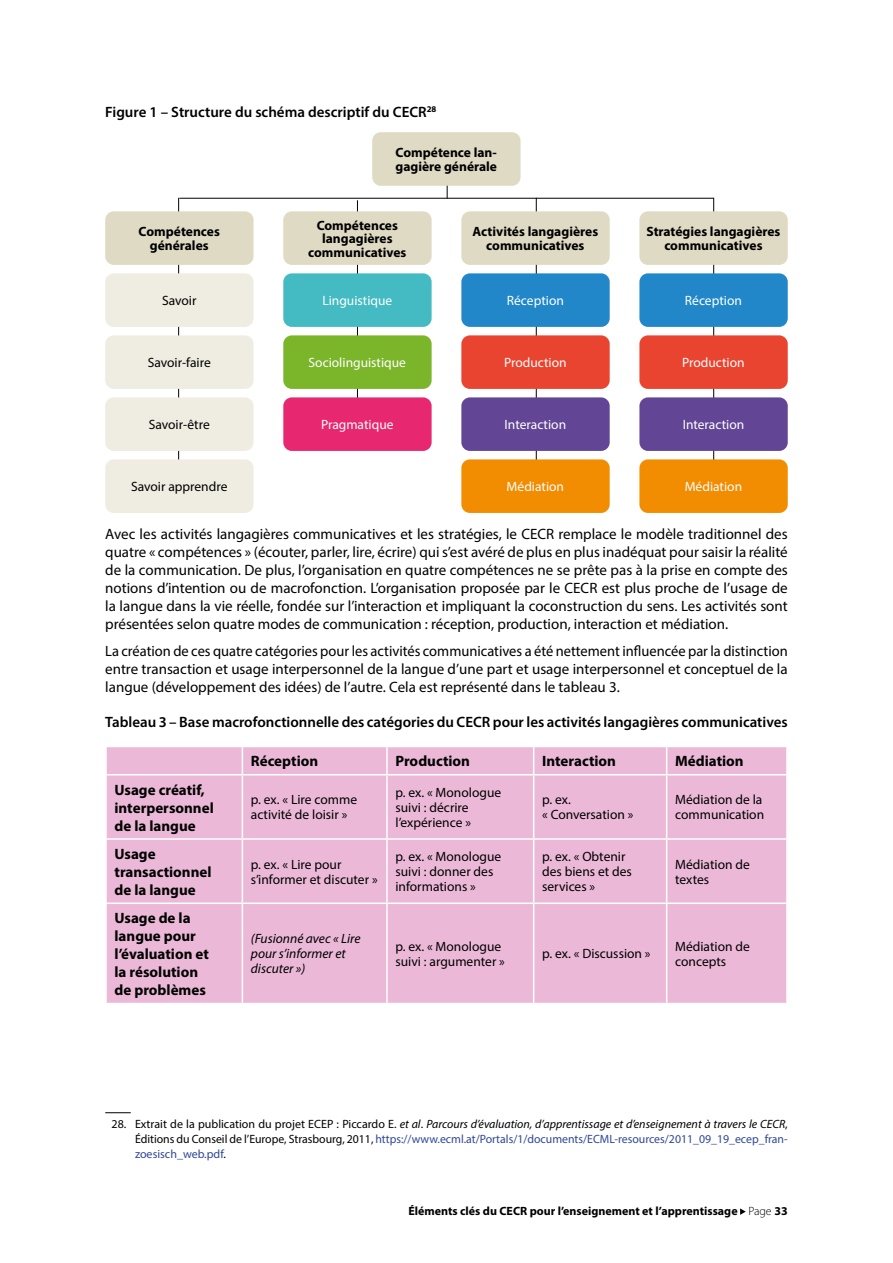
<style>
.page{position:relative;width:893px;height:1263px;background:#fff}
.page>*{position:absolute;margin:0;border:0;box-sizing:border-box;transform-origin:0 0}
.t1{font:15px/18px "Myriad Pro";color:#000;text-align:justify}
.t2{font:700 15px/18px "Myriad Pro";color:#000}
.t3{font:600 15px "Myriad Pro";color:#000}
.t4{font:13.5px/15px "Myriad Pro";color:#000}
.t5{font:700 13.5px/13.5px "Myriad Pro";color:#000;text-align:center}
.t6{font:13.5px "Myriad Pro";color:#fff}
.t7{font:italic 13.5px/15px "Myriad Pro";color:#000}
.t8{font:12px/15px "Myriad Pro";color:#000;text-align:justify}
.t9{font:700 12px "Myriad Pro";color:#000}
.s1{font-style:italic}
.s2{color:#2f4798}
.s3{font-weight:300}
</style>
<div class="page">
<svg style="left:740px;top:1208px;width:6px;height:7px"></svg>
<hr style="left:447px;top:161px;width:1px;height:38px;background:#000">
<div style="left:372px;top:132px;width:149px;height:54px;background:#dfdac3;border-radius:9px"></div>
<hr style="left:179px;top:198px;width:535px;height:1px;background:#000">
<hr style="left:357px;top:200px;width:1px;height:247px;background:#000">
<hr style="left:713px;top:198px;width:1px;height:297px;background:#000">
<hr style="left:178px;top:198px;width:1px;height:290px;background:#000">
<hr style="left:536px;top:198px;width:1px;height:294px;background:#000">
<div style="left:283px;top:273px;width:149px;height:54px;background:#44bac2;border-radius:9px"></div>
<div style="left:105px;top:273px;width:149px;height:54px;background:#efede1;border-radius:9px"></div>
<div style="left:461px;top:273px;width:149px;height:54px;background:#2287c9;border-radius:9px"></div>
<div style="left:639px;top:273px;width:149px;height:54px;background:#2287c9;border-radius:9px"></div>
<div style="left:283px;top:335px;width:149px;height:54px;background:#7ab52a;border-radius:9px"></div>
<div style="left:105px;top:335px;width:149px;height:54px;background:#efede1;border-radius:9px"></div>
<div style="left:461px;top:335px;width:149px;height:54px;background:#e8442f;border-radius:9px"></div>
<div style="left:639px;top:335px;width:149px;height:54px;background:#e8442f;border-radius:9px"></div>
<div style="left:283px;top:397px;width:149px;height:54px;background:#e72770;border-radius:9px"></div>
<div style="left:105px;top:397px;width:149px;height:54px;background:#efede1;border-radius:9px"></div>
<div style="left:461px;top:397px;width:149px;height:54px;background:#634595;border-radius:9px"></div>
<div style="left:639px;top:397px;width:149px;height:54px;background:#634595;border-radius:9px"></div>
<div style="left:105px;top:459px;width:149px;height:54px;background:#efede1;border-radius:9px"></div>
<div style="left:461px;top:459px;width:149px;height:54px;background:#f28c00;border-radius:9px"></div>
<div style="left:639px;top:459px;width:149px;height:54px;background:#f28c00;border-radius:9px"></div>
<div style="left:283px;top:211px;width:149px;height:54px;background:#dfdac3;border-radius:9px"></div>
<div style="left:105px;top:211px;width:149px;height:54px;background:#dfdac3;border-radius:9px"></div>
<div style="left:461px;top:211px;width:149px;height:54px;background:#dfdac3;border-radius:9px"></div>
<div style="left:639px;top:211px;width:149px;height:54px;background:#dfdac3;border-radius:9px"></div>
<div style="left:107px;top:747px;width:679px;height:256px;background:#ebb9d7"></div>
<svg style="left:242px;top:747px;width:1px;height:27px"></svg>
<hr style="left:386px;top:747px;width:2px;height:27px;background:#fff">
<svg style="left:533px;top:747px;width:1px;height:27px"></svg>
<svg style="left:666px;top:747px;width:1px;height:27px"></svg>
<hr style="left:105px;top:774px;width:137px;height:1px;background:#fff">
<hr style="left:242px;top:774px;width:145px;height:1px;background:#fff">
<hr style="left:242px;top:775px;width:1px;height:63px;background:#fff">
<hr style="left:387px;top:774px;width:147px;height:1px;background:#fff">
<hr style="left:386px;top:775px;width:2px;height:63px;background:#fff">
<hr style="left:534px;top:774px;width:133px;height:1px;background:#fff">
<hr style="left:533px;top:775px;width:1px;height:63px;background:#fff">
<hr style="left:667px;top:774px;width:121px;height:1px;background:#fff">
<hr style="left:666px;top:775px;width:1px;height:63px;background:#fff">
<hr style="left:105px;top:838px;width:137px;height:2px;background:#fff">
<hr style="left:242px;top:838px;width:145px;height:2px;background:#fff">
<hr style="left:242px;top:840px;width:1px;height:62px;background:#fff">
<hr style="left:387px;top:838px;width:147px;height:2px;background:#fff">
<hr style="left:386px;top:840px;width:2px;height:62px;background:#fff">
<hr style="left:534px;top:838px;width:133px;height:2px;background:#fff">
<hr style="left:533px;top:840px;width:1px;height:62px;background:#fff">
<hr style="left:667px;top:838px;width:121px;height:2px;background:#fff">
<hr style="left:666px;top:840px;width:1px;height:62px;background:#fff">
<hr style="left:105px;top:902px;width:137px;height:2px;background:#fff">
<hr style="left:242px;top:902px;width:145px;height:2px;background:#fff">
<hr style="left:242px;top:904px;width:1px;height:99px;background:#fff">
<hr style="left:387px;top:902px;width:147px;height:2px;background:#fff">
<hr style="left:386px;top:904px;width:2px;height:99px;background:#fff">
<hr style="left:534px;top:902px;width:133px;height:2px;background:#fff">
<hr style="left:533px;top:904px;width:1px;height:99px;background:#fff">
<hr style="left:667px;top:902px;width:121px;height:2px;background:#fff">
<hr style="left:666px;top:904px;width:1px;height:99px;background:#fff">
<svg style="left:105px;top:1112px;width:26px;height:1px"></svg>
<p class="t3" style="left:105px;top:102px;width:333px">Figure 1 – Structure du schéma descriptif du CECR<sup>28</sup></p>
<p class="t5" style="left:395px;top:146px;width:103px;text-align:left">Compétence lan&shy;gagière générale</p>
<p class="t5" style="left:308px;top:218px;width:100px">Compétences langagières communicatives</p>
<p class="t5" style="left:139px;top:225px;width:83px">Compétences générales</p>
<p class="t5" style="left:473px;top:225px;width:127px">Activités langagières communicatives</p>
<p class="t5" style="left:646px;top:225px;width:136px">Stratégies langagières communicatives</p>
<p class="t4" style="left:162px;top:293px;width:36px">Savoir</p>
<p class="t6" style="left:322px;top:292px;width:71px">Linguistique</p>
<p class="t6" style="left:507px;top:292px;width:59px">Réception</p>
<p class="t6" style="left:685px;top:292px;width:59px">Réception</p>
<p class="t4" style="left:148px;top:355px;width:65px">Savoir-faire</p>
<p class="t6" style="left:309px;top:354px;width:99px">Sociolinguistique</p>
<p class="t6" style="left:504px;top:354px;width:64px">Production</p>
<p class="t6" style="left:682px;top:354px;width:64px">Production</p>
<p class="t4" style="left:149px;top:417px;width:63px">Savoir-être</p>
<p class="t6" style="left:321px;top:416px;width:74px">Pragmatique</p>
<p class="t6" style="left:505px;top:416px;width:63px">Interaction</p>
<p class="t6" style="left:683px;top:416px;width:63px">Interaction</p>
<p class="t4" style="left:131px;top:479px;width:98px">Savoir apprendre</p>
<p class="t6" style="left:507px;top:478px;width:59px">Médiation</p>
<p class="t6" style="left:685px;top:478px;width:59px">Médiation</p>
<p class="t1" style="left:105px;top:525px;width:684px">Avec les activités langagières communicatives et les stratégies, le CECR remplace le modèle traditionnel des quatre « compétences » (écouter, parler, lire, écrire) qui s’est avéré de plus en plus inadéquat pour saisir la réalité de la communication. De plus, l’organisation en quatre compétences ne se prête pas à la prise en compte des notions d’intention ou de macrofonction. L’organisation proposée par le CECR est plus proche de l’usage de la langue dans la vie réelle, fondée sur l’interaction et impliquant la coconstruction du sens. Les activités sont présentées selon quatre modes de communication : réception, production, interaction et médiation.</p>
<p class="t1" style="left:105px;top:642px;width:684px">La création de ces quatre catégories pour les activités communicatives a été nettement influencée par la distinction entre transaction et usage interpersonnel de la langue d’une part et usage interpersonnel et conceptuel de la langue (développement des idées) de l’autre. Cela est représenté dans le tableau 3.</p>
<p class="t3" style="left:105px;top:712px;width:684px">Tableau 3 – Base macrofonctionnelle des catégories du CECR pour les activités langagières communicatives</p>
<p class="t2" style="left:251px;top:752px;width:69px">Réception</p>
<p class="t2" style="left:395px;top:752px;width:76px">Production</p>
<p class="t2" style="left:542px;top:752px;width:75px">Interaction</p>
<p class="t2" style="left:675px;top:752px;width:70px">Médiation</p>
<p class="t2" style="left:115px;top:780px;width:101px">Usage créatif, interpersonnel de la langue</p>
<p class="t4" style="left:251px;top:792px;width:108px">p. ex. « Lire comme activité de loisir »</p>
<p class="t4" style="left:395px;top:785px;width:107px">p. ex. « Monologue suivi : décrire l’expérience »</p>
<p class="t4" style="left:542px;top:792px;width:93px">p. ex.<br>« Conversation »</p>
<p class="t4" style="left:675px;top:792px;width:91px">Médiation de la communication</p>
<p class="t2" style="left:114px;top:844px;width:99px">Usage transactionnel de la langue</p>
<p class="t4" style="left:251px;top:856px;width:128px">p. ex. « Lire pour s’informer et discuter »</p>
<p class="t4" style="left:395px;top:849px;width:107px">p. ex. « Monologue suivi : donner des informations »</p>
<p class="t4" style="left:542px;top:849px;width:91px">p. ex. « Obtenir des biens et des services »</p>
<p class="t4" style="left:675px;top:856px;width:76px">Médiation de textes</p>
<p class="t2" style="left:114px;top:908px;width:96px">Usage de la langue pour l’évaluation et la résolution de problèmes</p>
<p class="t7" style="left:251px;top:931px;width:111px">(Fusionné avec « Lire pour s’informer et discuter »)</p>
<p class="t4" style="left:395px;top:939px;width:111px">p. ex. « Monologue suivi : argumenter »</p>
<p class="t4" style="left:542px;top:946px;width:110px">p. ex. « Discussion »</p>
<p class="t4" style="left:675px;top:939px;width:76px">Médiation de concepts</p>
<p class="t8" style="left:135px;top:1116px;width:654px;text-indent:-23px">28. Extrait de la publication du projet ECEP : Piccardo E. <span class="s1">et al</span>. <span class="s1">Parcours d’évaluation, d’apprentissage et d’enseignement à travers le CECR</span>, Éditions du Conseil de l’Europe, Strasbourg, 2011, <span class="s2">https://www.ecml.at/Portals/1/documents/ECML-resources/2011_09_19_ecep_fran&shy;zoesisch_web.pdf</span>.</p>
<p class="t9" style="left:408px;top:1203px;width:381px">Éléments clés du CECR pour l’enseignement et l’apprentissage <span class="s3">Page</span> 33</p>
</div>
